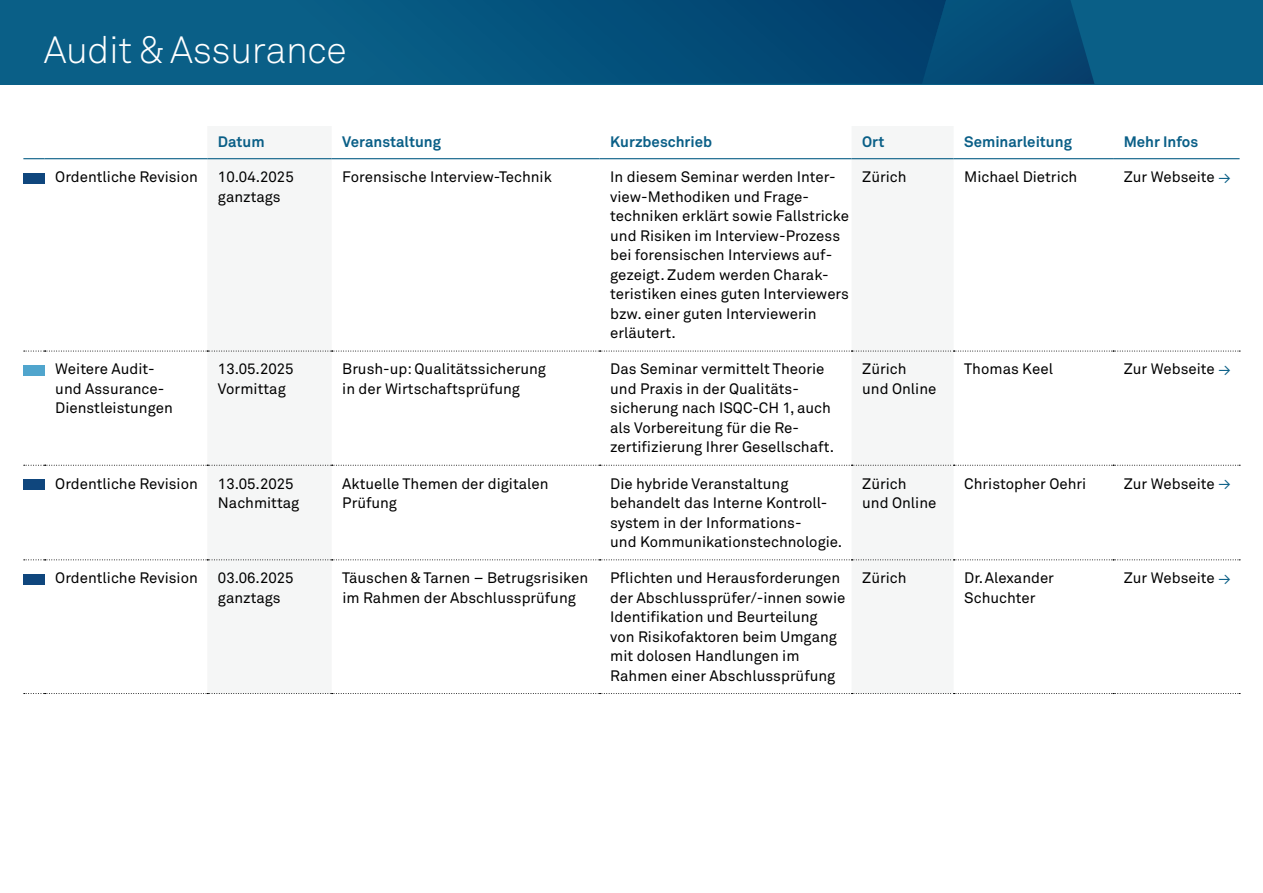
<style>
.page{position:relative;width:1263px;height:893px;background:#fff}
.page>*{position:absolute;margin:0;border:0;box-sizing:border-box;transform-origin:0 0}
.t1{font:37.5px "Akkurat Light Pro";letter-spacing:-.01em;color:#fff}
.t2{font:15px/19.5px "Akkurat Pro";color:#000}
.t3{font:700 15px "Akkurat Pro";color:#0a5f87}
.s1{color:#0a5f87}
</style>
<div class="page">
<div style="left:0;top:0;width:1263px;height:84px;background:#0a5f87"></div>
<svg style="left:483px;top:0;width:611px;height:84px"></svg>
<svg style="left:207px;top:159px;width:747px;height:402px"></svg>
<svg style="left:23px;top:158px;width:22px;height:1px"></svg>
<hr style="left:45px;top:158px;width:162px;height:1px;background:#0a5f87">
<hr style="left:207px;top:158px;width:125px;height:1px;background:#0a5f87">
<hr style="left:600px;top:158px;width:251px;height:1px;background:#0a5f87">
<hr style="left:851px;top:158px;width:103px;height:1px;background:#0a5f87">
<hr style="left:954px;top:158px;width:159px;height:1px;background:#0a5f87">
<hr style="left:1113px;top:158px;width:126px;height:1px;background:#0a5f87">
<svg style="left:24px;top:351px;width:1216px;height:1px"></svg>
<svg style="left:24px;top:465px;width:1216px;height:1px"></svg>
<svg style="left:24px;top:559px;width:1216px;height:1px"></svg>
<svg style="left:24px;top:693px;width:1216px;height:1px"></svg>
<hr style="left:332px;top:158px;width:268px;height:1px;background:#0a5f87">
<div style="left:23px;top:173px;width:22px;height:10px;background:#0f467d"></div>
<div style="left:23px;top:365px;width:22px;height:10px;background:#50a5cd"></div>
<div style="left:23px;top:479px;width:22px;height:11px;background:#0f467d"></div>
<div style="left:23px;top:574px;width:22px;height:10px;background:#0f467d"></div>
<h1 class="t1" style="left:44px;top:28px;width:304px">Audit &amp; Assurance</h1>
<p class="t3" style="left:218px;top:132px;width:48px">Datum</p>
<p class="t3" style="left:342px;top:132px;width:100px">Veranstaltung</p>
<p class="t3" style="left:610px;top:132px;width:103px">Kurzbeschrieb</p>
<p class="t3" style="left:862px;top:132px;width:24px">Ort</p>
<p class="t3" style="left:964px;top:132px;width:109px">Seminarleitung</p>
<p class="t3" style="left:1124px;top:132px;width:76px">Mehr Infos</p>
<p class="t2" style="left:55px;top:168px;width:144px">Ordentliche Revision</p>
<p class="t2" style="left:218px;top:168px;width:77px">10.04.2025 ganztags</p>
<p class="t2" style="left:342px;top:168px;width:211px">Forensische Interview-Technik</p>
<p class="t2" style="left:610px;top:168px;width:240px">In diesem Seminar werden Inter&shy;view-Methodiken und Frage&shy;techniken erklärt sowie Fallstricke und Risiken im Interview-Prozess bei forensischen Interviews auf&shy;gezeigt. Zudem werden Charak&shy;teristiken eines guten Interviewers bzw. einer guten Interviewerin erläutert.</p>
<p class="t2" style="left:862px;top:168px;width:46px">Zürich</p>
<p class="t2" style="left:964px;top:168px;width:115px">Michael Dietrich</p>
<p class="t2" style="left:1124px;top:168px;width:109px">Zur Webseite <span class="s1">→</span></p>
<p class="t2" style="left:55px;top:360px;width:119px">Weitere Audit&shy;und Assurance-<br>Dienstleistungen</p>
<p class="t2" style="left:218px;top:360px;width:77px">13.05.2025<br>Vormittag</p>
<p class="t2" style="left:342px;top:360px;width:205px">Brush-up: Qualitätssicherung in der Wirtschaftsprüfung</p>
<p class="t2" style="left:610px;top:360px;width:225px">Das Seminar vermittelt Theorie und Praxis in der Qualitäts&shy;sicherung nach ISQC-CH 1, auch als Vorbereitung für die Re&shy;zertifizierung Ihrer Gesellschaft.</p>
<p class="t2" style="left:862px;top:360px;width:76px">Zürich und Online</p>
<p class="t2" style="left:964px;top:360px;width:90px">Thomas Keel</p>
<p class="t2" style="left:1124px;top:360px;width:109px">Zur Webseite <span class="s1">→</span></p>
<p class="t2" style="left:55px;top:474px;width:144px">Ordentliche Revision</p>
<p class="t2" style="left:218px;top:474px;width:83px">13.05.2025<br>Nachmittag</p>
<p class="t2" style="left:342px;top:474px;width:208px">Aktuelle Themen der digitalen<br>Prüfung</p>
<p class="t2" style="left:610px;top:474px;width:234px">Die hybride Veranstaltung behandelt das Interne Kontroll&shy;system in der Informations-<br>und Kommunikationstechnologie.</p>
<p class="t2" style="left:862px;top:474px;width:76px">Zürich und Online</p>
<p class="t2" style="left:964px;top:474px;width:124px">Christopher Oehri</p>
<p class="t2" style="left:1124px;top:474px;width:109px">Zur Webseite <span class="s1">→</span></p>
<p class="t2" style="left:55px;top:569px;width:144px">Ordentliche Revision</p>
<p class="t2" style="left:218px;top:569px;width:77px">03.06.2025 ganztags</p>
<p class="t2" style="left:342px;top:569px;width:247px">Täuschen &amp;Tarnen – Betrugsrisiken im Rahmen der Abschlussprüfung</p>
<p class="t2" style="left:610px;top:569px;width:237px">Pflichten und Herausforderungen der Abschlussprüfer/-innen sowie<br>Identifikation und Beurteilung von Risikofaktoren beim Umgang mit dolosen Handlungen im<br>Rahmen einer Abschlussprüfung</p>
<p class="t2" style="left:862px;top:569px;width:46px">Zürich</p>
<p class="t2" style="left:964px;top:569px;width:91px">Dr.Alexander<br>Schuchter</p>
<p class="t2" style="left:1124px;top:569px;width:109px">Zur Webseite <span class="s1">→</span></p>
</div>
